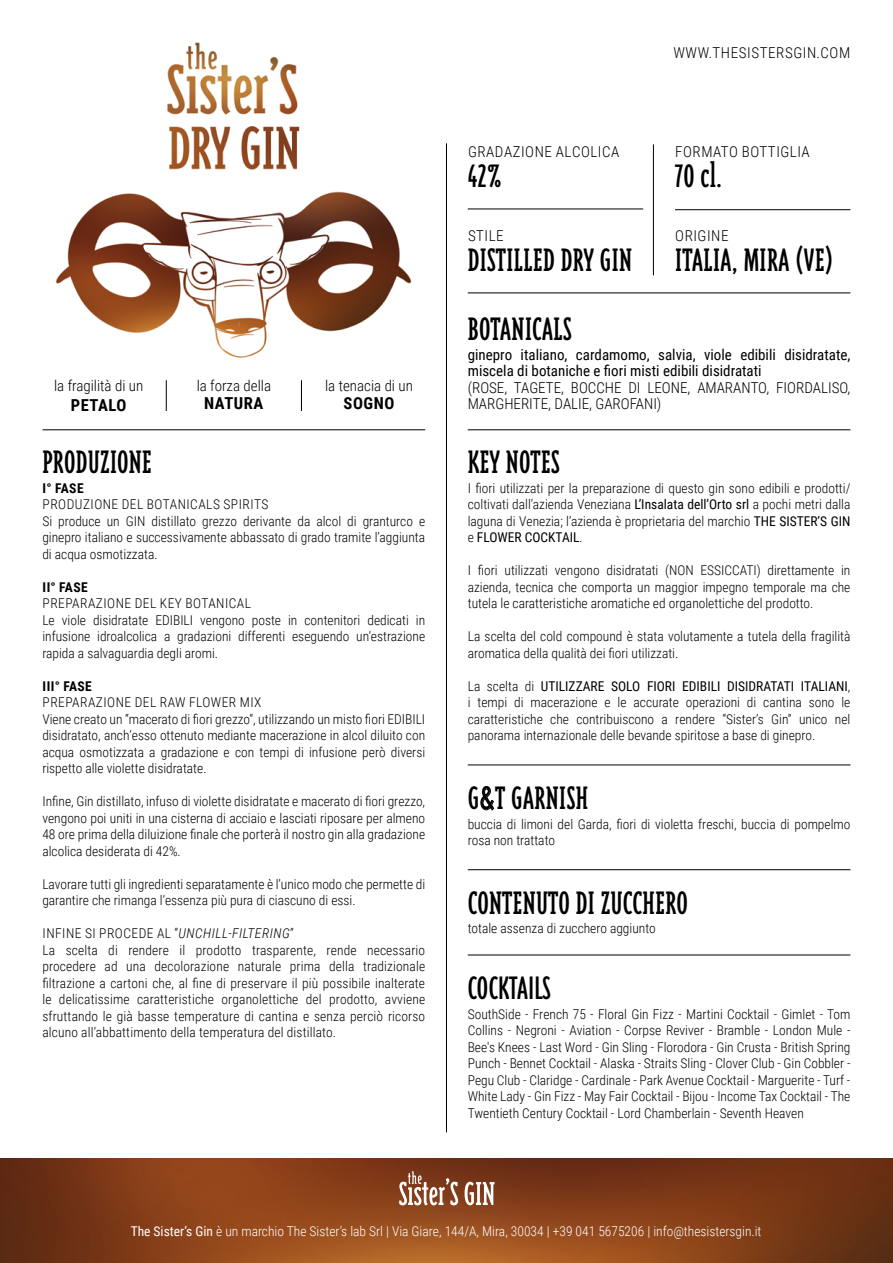
<style>
.page{position:relative;width:893px;height:1263px;background:#fff}
.page>*{position:absolute;margin:0;border:0;box-sizing:border-box;transform-origin:0 0}
.t1{font:37.5px "Triplex Cond Serif OT";letter-spacing:.015em;color:#000}
.t2{font:37.5px "Triplex Cond Sans OT";letter-spacing:.015em;color:#000}
.t3{font:700 16.5px "Roboto Condensed";letter-spacing:.035em;color:#000}
.t4{font:300 15px/16.5px "Roboto Condensed";color:#000}
.t5{font:15px/16.5px "Roboto Condensed";color:#000}
.t6{font:300 15px "Roboto Condensed";letter-spacing:.035em;color:#000}
.t7{font:300 15px "Roboto Condensed";letter-spacing:.04em;color:#000}
.t8{font:300 13.5px/16.5px "Roboto Condensed";color:#000}
.t9{font:300 13.5px "Roboto Condensed";color:#fff}
.t10{font:700 13.5px "Roboto Condensed";letter-spacing:.035em;color:#000}
.s1{font-style:italic}
.s2{font-weight:400}
.s3{font-family:"Triplex Sans OT";font-weight:300}
</style>
<div class="page">
<img style="left:0;top:1158px;width:893px;height:105px">
<svg style="left:399px;top:1171px;width:95px;height:34px"></svg>
<hr style="left:446px;top:143px;width:1px;height:989px;background:#000">
<hr style="left:653px;top:144px;width:1px;height:131px;background:#000">
<hr style="left:166px;top:380px;width:1px;height:31px;background:#000">
<hr style="left:301px;top:380px;width:1px;height:31px;background:#000">
<hr style="left:468px;top:292px;width:382px;height:1px;background:#000">
<hr style="left:468px;top:209px;width:175px;height:1px;background:#000">
<hr style="left:675px;top:209px;width:175px;height:1px;background:#000">
<hr style="left:468px;top:429px;width:382px;height:1px;background:#000">
<hr style="left:43px;top:429px;width:382px;height:1px;background:#000">
<hr style="left:468px;top:869px;width:382px;height:1px;background:#000">
<hr style="left:468px;top:955px;width:382px;height:1px;background:#000">
<hr style="left:468px;top:764px;width:382px;height:1px;background:#000">
<img style="left:55px;top:42px;width:357px;height:316px">
<p class="t4" style="left:54px;top:377px;width:91px">la fragilità di un</p>
<p class="t3" style="left:71px;top:393px;width:57px">PETALO</p>
<p class="t4" style="left:197px;top:377px;width:76px">la forza della</p>
<p class="t3" style="left:204px;top:391px;width:61px">NATURA</p>
<p class="t4" style="left:325px;top:377px;width:89px">la tenacia di un</p>
<p class="t3" style="left:344px;top:391px;width:52px">SOGNO</p>
<h1 class="t1" style="left:42px;top:445px;width:111px">PRODUZIONE</h1>
<p class="t10" style="left:43px;top:478px;width:43px">I° FASE</p>
<p class="t8" style="left:42px;top:496px;width:384px">PRODUZIONE DEL BOTANICALS SPIRITS<br>Si produce un GIN distillato grezzo derivante da alcol di granturco e ginepro italiano e successivamente abbassato di grado tramite l’aggiunta di acqua osmotizzata.</p>
<p class="t10" style="left:43px;top:577px;width:47px">II° FASE</p>
<p class="t8" style="left:42px;top:595px;width:384px">PREPARAZIONE DEL KEY BOTANICAL<br>Le viole disidratate EDIBILI vengono poste in contenitori dedicati in infusione idroalcolica a gradazioni differenti eseguendo un’estrazione rapida a salvaguardia degli aromi.</p>
<p class="t10" style="left:43px;top:676px;width:51px">III° FASE</p>
<p class="t8" style="left:42px;top:694px;width:384px">PREPARAZIONE DEL RAW FLOWER MIX<br>Viene creato un “macerato di fiori grezzo”, utilizzando un misto fiori EDIBILI disidratato, anch’esso ottenuto mediante macerazione in alcol diluito con acqua osmotizzata a gradazione e con tempi di infusione però diversi rispetto alle violette disidratate.</p>
<p class="t8" style="left:42px;top:793px;width:384px;text-align:justify">Infine, Gin distillato, infuso di violette disidratate e macerato di fiori grezzo, vengono poi uniti in una cisterna di acciaio e lasciati riposare per almeno 48 ore prima della diluizione finale che porterà il nostro gin alla gradazione alcolica desiderata di 42%.</p>
<p class="t8" style="left:42px;top:875px;width:384px">Lavorare tutti gli ingredienti separatamente è l’unico modo che permette di garantire che rimanga l’essenza più pura di ciascuno di essi.</p>
<p class="t8" style="left:42px;top:925px;width:384px">INFINE SI PROCEDE AL “<span class="s1">UNCHILL-FILTERING</span>”<br>La scelta di rendere il prodotto trasparente, rende necessario procedere ad una decolorazione naturale prima della tradizionale filtrazione a cartoni che, al fine di preservare il più possibile inalterate le delicatissime caratteristiche organolettiche del prodotto, avviene sfruttando le già basse temperature di cantina e senza perciò ricorso alcuno all’abbattimento della temperatura del distillato.</p>
<p class="t6" style="left:468px;top:141px;width:153px">GRADAZIONE ALCOLICA</p>
<h1 class="t1" style="left:468px;top:159px;width:36px">42%</h1>
<p class="t4" style="left:468px;top:227px;width:37px">STILE</p>
<h1 class="t1" style="left:468px;top:243px;width:166px">DISTILLED DRY GIN</h1>
<p class="t7" style="left:673px;top:42px;width:178px">WWW.THESISTERSGIN.COM</p>
<p class="t6" style="left:675px;top:141px;width:136px">FORMATO BOTTIGLIA</p>
<h1 class="t1" style="left:675px;top:159px;width:48px">70 cl.</h1>
<p class="t6" style="left:675px;top:225px;width:55px">ORIGINE</p>
<h1 class="t1" style="left:675px;top:243px;width:159px">ITALIA, MIRA (VE)</h1>
<h1 class="t1" style="left:468px;top:312px;width:106px">BOTANICALS</h1>
<p class="t5" style="left:468px;top:345px;width:384px">ginepro italiano, cardamomo, salvia, viole edibili disidratate, miscela di botaniche e fiori misti edibili disidratati</p>
<p class="t4" style="left:468px;top:378px;width:384px">(ROSE, TAGETE, BOCCHE DI LEONE, AMARANTO, FIORDALISO,<br>MARGHERITE, DALIE, GAROFANI)</p>
<h1 class="t1" style="left:468px;top:445px;width:94px">KEY NOTES</h1>
<p class="t8" style="left:468px;top:479px;width:384px;text-align:justify">I fiori utilizzati per la preparazione di questo gin sono edibili e prodotti/ coltivati dall’azienda Veneziana <span class="s2">L’Insalata dell’Orto srl</span> a pochi metri dalla laguna di Venezia; l’azienda è proprietaria del marchio <span class="s2">THE SISTER’S GIN </span>e <span class="s2">FLOWER COCKTAIL</span>.</p>
<p class="t8" style="left:468px;top:562px;width:384px;text-align:justify">I fiori utilizzati vengono disidratati (NON ESSICCATI) direttamente in azienda, tecnica che comporta un maggior impegno temporale ma che tutela le caratteristiche aromatiche ed organolettiche del prodotto.</p>
<p class="t8" style="left:468px;top:628px;width:384px">La scelta del cold compound è stata volutamente a tutela della fragilità aromatica della qualità dei fiori utilizzati.</p>
<p class="t8" style="left:468px;top:677px;width:384px;text-align:justify">La scelta di <span class="s2">UTILIZZARE SOLO FIORI EDIBILI DISIDRATATI ITALIANI</span>, i tempi di macerazione e le accurate operazioni di cantina sono le caratteristiche che contribuiscono a rendere “Sister’s Gin” unico nel panorama internazionale delle bevande spiritose a base di ginepro.</p>
<h1 class="t1" style="left:468px;top:781px;width:122px">G<span class="s3">&amp;</span>T GARNISH</h1>
<p class="t8" style="left:468px;top:815px;width:384px">buccia di limoni del Garda, fiori di violetta freschi, buccia di pompelmo rosa non trattato</p>
<h1 class="t1" style="left:468px;top:886px;width:222px">CONTENUTO DI ZUCCHERO</h1>
<p class="t8" style="left:468px;top:920px;width:190px">totale assenza di zucchero aggiunto</p>
<h1 class="t2" style="left:468px;top:971px;width:85px">COCKTAILS</h1>
<p class="t8" style="left:468px;top:1005px;width:384px;text-align:justify">SouthSide - French 75 - Floral Gin Fizz - Martini Cocktail - Gimlet - Tom Collins - Negroni - Aviation - Corpse Reviver - Bramble - London Mule - Bee's Knees - Last Word - Gin Sling - Florodora - Gin Crusta - British Spring Punch - Bennet Cocktail - Alaska - Straits Sling - Clover Club - Gin Cobbler - Pegu Club - Claridge - Cardinale - Park Avenue Cocktail - Marguerite - Turf - White Lady - Gin Fizz - May Fair Cocktail - Bijou - Income Tax Cocktail - The Twentieth Century Cocktail - Lord Chamberlain - Seventh Heaven</p>
<p class="t9" style="left:131px;top:1222px;width:632px"><span class="s2">The Sister’s Gin</span> è un marchio The Sister’s lab Srl | Via Giare, 144/A, Mira, 30034 | +39 041 5675206 | info@thesistersgin.it</p>
</div>
